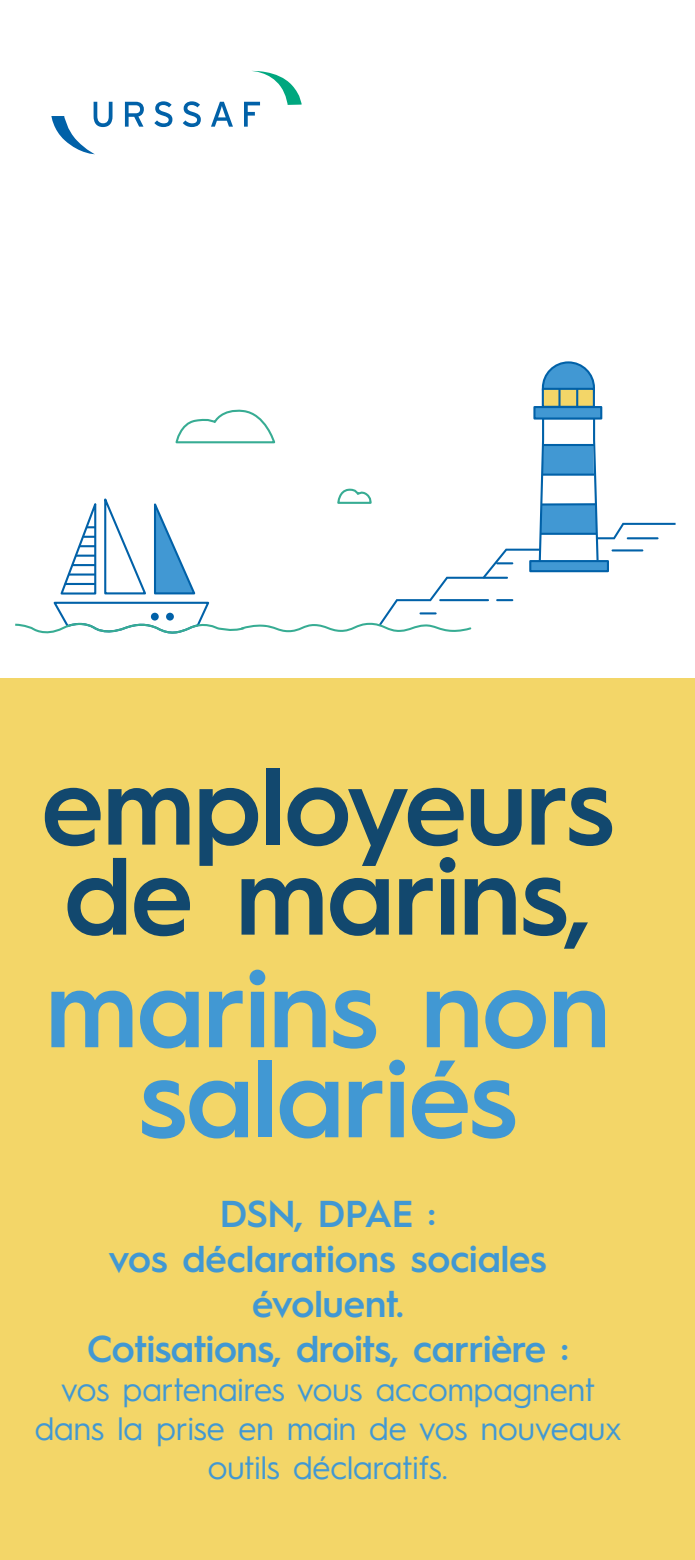
<style>
.page{position:relative;width:695px;height:1560px;background:#fff}
.page>*{position:absolute;margin:0;border:0;box-sizing:border-box;transform-origin:0 0}
.t1{font:600 110px/90px "Hurme Geometric Sans 1";letter-spacing:-.01em;color:#12486e}
.t2{font:600 110px/90px "Hurme Geometric Sans 1";letter-spacing:-.01em;color:#4198d3;text-align:center}
.t3{font:600 37.5px/45px "Hurme Geometric Sans 1";letter-spacing:-.01em;color:#4198d3;text-align:center}
.t4{font:32.5px/39px "Hurme Geometric Sans 1";color:#4198d3;text-align:center}
</style>
<div class="page">
<div style="left:0;top:678px;width:694px;height:881px;background:#f3d668"></div>
<svg style="left:125px;top:102px;width:19px;height:25px"></svg>
<svg style="left:154px;top:101px;width:18px;height:26px"></svg>
<svg style="left:183px;top:101px;width:18px;height:26px"></svg>
<svg style="left:211px;top:102px;width:22px;height:25px"></svg>
<svg style="left:51px;top:102px;width:61px;height:52px"></svg>
<svg style="left:244px;top:70px;width:57px;height:57px"></svg>
<svg style="left:15px;top:361px;width:660px;height:273px"></svg>
<h1 class="t1" style="left:41px;top:753px;width:574px">employeurs de marins,</h1>
<h1 class="t2" style="left:46px;top:956px;width:566px">marins non salariés</h1>
<p class="t3" style="left:87px;top:1188px;width:483px">DSN, DPAE :<br>vos déclarations sociales évoluent.<br>Cotisations, droits, carrière :</p>
<p class="t4" style="left:35px;top:1368px;width:588px">vos partenaires vous accompagnent dans la prise en main de vos nouveaux outils déclaratifs.</p>
</div>
